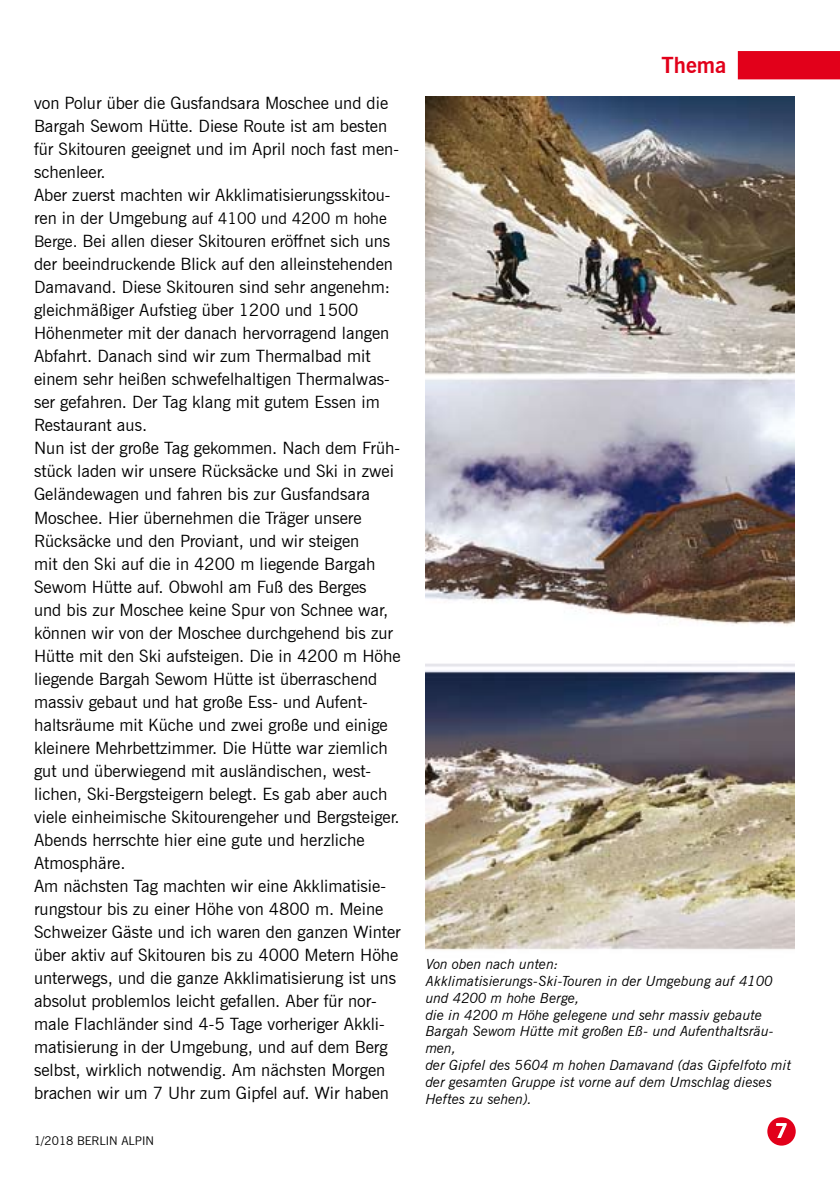
<style>
.page{position:relative;width:840px;height:1191px;background:#fff}
.page>*{position:absolute;margin:0;border:0;box-sizing:border-box;transform-origin:0 0}
.t1{font:700 22px "News Gothic BT";color:#e2001a}
.t2{font:700 20px "News Gothic BT";color:#fffffd}
.t3{font:17px/23px "News Gothic BT";color:#000}
.t4{font:16px "News Gothic BT";color:#000}
.t5{font:italic 14px/16.8px "News Gothic BT";color:#000}
.t6{font:12px "News Gothic BT";color:#000}
.s1{font-size:17px}
.s2{font-size:16px}
</style>
<div class="page">
<div style="left:767px;top:1118px;width:27px;height:26px;background:#e2001a;border-radius:50%"></div>
<div style="left:766px;top:1117px;width:29px;height:28px;border:2px solid #e2001a;border-radius:50%"></div>
<div style="left:737px;top:51px;width:102px;height:28px;background:#e2001a"></div>
<img style="left:425px;top:96px;width:369px;height:854px">
<p class="t3" style="left:34px;top:92px;width:366px">von Polur über die Gusfandsara Moschee und die Bargah Sewom Hütte. Diese Route ist am besten für Skitouren geeignet und im April noch fast men&shy;schenleer.<br>Aber zuerst machten wir Akklimatisierungsskitou-</p>
<p class="t4" style="left:34px;top:209px;width:354px"><span class="s1">ren in der Umgebung</span> auf 4100 und 4200 m hohe</p>
<p class="t3" style="left:34px;top:230px;width:368px"><span class="s2">Berge.</span> Bei allen dieser Skitouren eröffnet sich uns der beeindruckende Blick auf den alleinstehenden Damavand. Diese Skitouren sind sehr angenehm: gleichmäßiger Aufstieg über 1200 und 1500<br>Höhenmeter mit der danach hervorragend langen Abfahrt. Danach sind wir zum Thermalbad mit einem sehr heißen schwefelhaltigen Thermalwas&shy;ser gefahren. Der Tag klang mit gutem Essen im Restaurant aus.<br>Nun ist der große Tag gekommen. Nach dem Früh&shy;stück laden wir unsere Rücksäcke und Ski in zwei Geländewagen und fahren bis zur Gusfandsara Moschee. Hier übernehmen die Träger unsere Rücksäcke und den Proviant, und wir steigen<br>mit den Ski auf die in 4200 m liegende Bargah Sewom Hütte auf. Obwohl am Fuß des Berges<br>und bis zur Moschee keine Spur von Schnee war, können wir von der Moschee durchgehend bis zur Hütte mit den Ski aufsteigen. Die in 4200 m Höhe liegende Bargah Sewom Hütte ist überraschend massiv gebaut und hat große Ess- und Aufent&shy;haltsräume mit Küche und zwei große und einige kleinere Mehrbettzimmer. Die Hütte war ziemlich gut und überwiegend mit ausländischen, west&shy;lichen, Ski-Bergsteigern belegt. Es gab aber auch viele einheimische Skitourengeher und Bergsteiger.<br>Abends herrschte hier eine gute und herzliche Atmosphäre.<br>Am nächsten Tag machten wir eine Akklimatisie&shy;rungstour bis zu einer Höhe von 4800 m. Meine Schweizer Gäste und ich waren den ganzen Winter über aktiv auf Skitouren bis zu 4000 Metern Höhe unterwegs, und die ganze Akklimatisierung ist uns absolut problemlos leicht gefallen. Aber für nor&shy;male Flachländer sind 4-5 Tage vorheriger Akkli&shy;matisierung in der Umgebung, und auf dem Berg selbst, wirklich notwendig. Am nächsten Morgen brachen wir um 7 Uhr zum Gipfel auf. Wir haben</p>
<p class="t6" style="left:34px;top:1133px;width:121px">1/2018 BERLIN ALPIN</p>
<p class="t1" style="left:661px;top:52px;width:66px">Thema</p>
<p class="t5" style="left:425px;top:955px;width:367px">Von oben nach unten:<br>Akklimatisierungs-Ski-Touren in der Umgebung auf 4100 und 4200 m hohe Berge,<br>die in 4200 m Höhe gelegene und sehr massiv gebaute Bargah Sewom Hütte mit großen Eß- und Aufenthaltsräu&shy;men,<br>der Gipfel des 5604 m hohen Damavand (das Gipfelfoto mit der gesamten Gruppe ist vorne auf dem Umschlag dieses Heftes zu sehen).</p>
<p class="t2" style="left:775px;top:1118px;width:14px">7</p>
</div>
